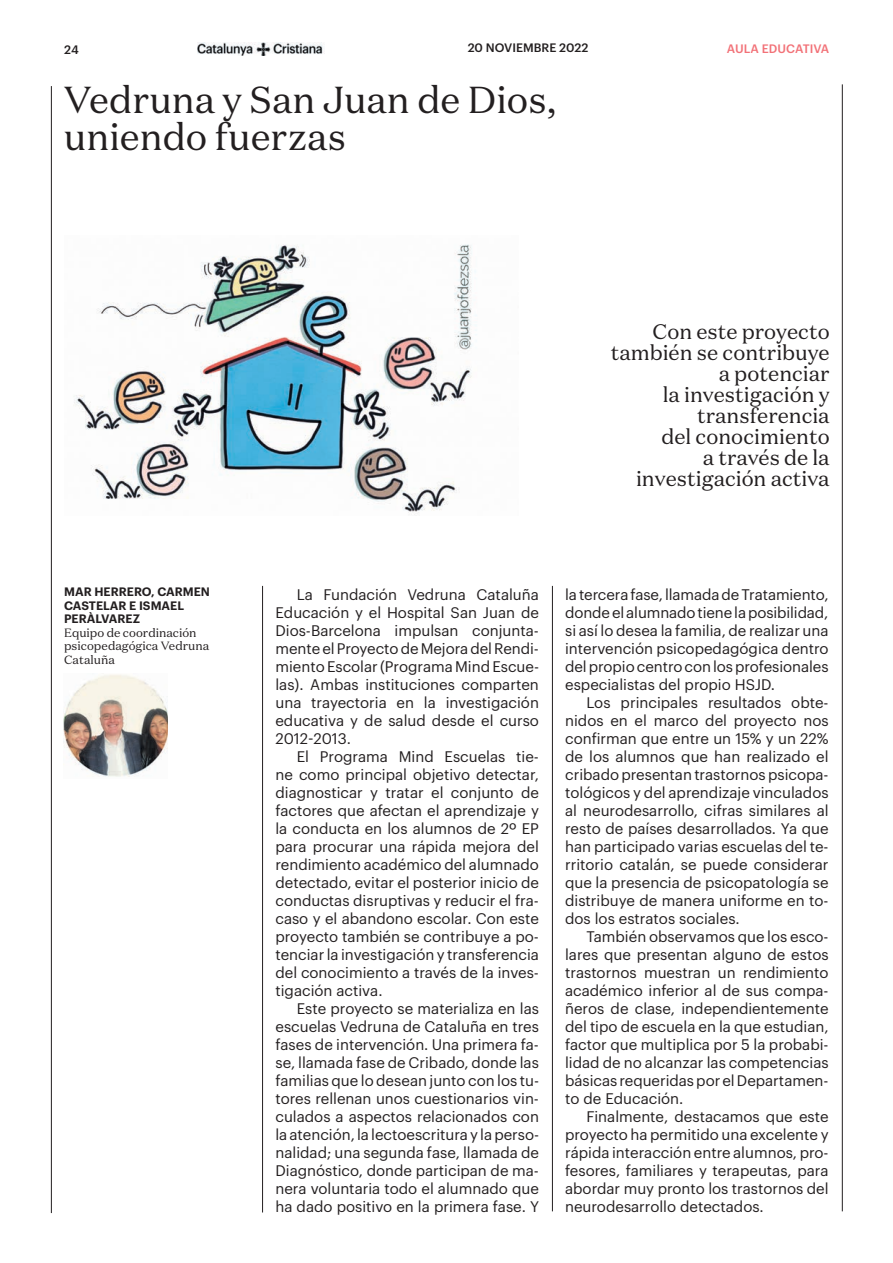
<style>
.page{position:relative;width:893px;height:1263px;background:#fff}
.page>*{position:absolute;margin:0;border:0;box-sizing:border-box;transform-origin:0 0}
.t1{font:37.5px/37.5px "Domaine Text";color:#231f20}
.t2{font:21px/21px "Domaine Text";color:#231f20;text-align:right}
.t3{font:15px/18px "Graphik";color:#231f20;text-align:justify}
.t4{font:12px/13.5px "Domaine Text";color:#231f20}
.t5{font:600 12px/13.5px "Graphik";color:#231f20}
.t6{font:500 12px "Graphik";color:#231f20}
.t7{font:500 12px "Graphik";letter-spacing:.005em;color:#f27278}
</style>
<div class="page">
<img style="left:197px;top:42px;width:126px;height:13px">
<hr style="left:842px;top:84px;width:1px;height:1127px;background:#231f20">
<hr style="left:51px;top:86px;width:1px;height:1127px;background:#231f20">
<hr style="left:262px;top:586px;width:1px;height:626px;background:#231f20">
<hr style="left:552px;top:586px;width:1px;height:625px;background:#231f20">
<img style="left:64px;top:674px;width:104px;height:103px">
<img style="left:74px;top:244px;width:403px;height:271px">
<p class="t6" style="left:64px;top:41px;width:16px">24</p>
<p class="t6" style="left:468px;top:39px;width:122px">20 NOVIEMBRE 2022</p>
<p class="t7" style="left:727px;top:39px;width:104px">AULA EDUCATIVA</p>
<h1 class="t1" style="left:64px;top:80px;width:494px">Vedruna y San Juan de Dios, uniendo fuerzas</h1>
<p class="t5" style="left:64px;top:584px;width:147px">MAR HERRERO, CARMEN<br>CASTELAR E ISMAEL<br>PERÀLVAREZ</p>
<p class="t4" style="left:64px;top:626px;width:147px">Equipo de coordinación psicopedagógica Vedruna<br>Cataluña</p>
<h2 class="t2" style="left:611px;top:320px;width:220px">Con este proyecto también se contribuye a potenciar<br>la investigación y transferencia<br>del conocimiento<br>a través de la investigación activa</h2>
<p class="t3" style="left:275px;top:584px;width:265px;text-indent:21px">La Fundación Vedruna Cataluña Educación y el Hospital San Juan de Dios-Barcelona impulsan conjunta&shy;mente el Proyecto de Mejora del Rendi&shy;miento Escolar (Programa Mind Escue&shy;las). Ambas instituciones comparten una trayectoria en la investigación educativa y de salud desde el curso 2012-2013.</p>
<p class="t3" style="left:275px;top:746px;width:265px;text-indent:21px">El Programa Mind Escuelas tie&shy;ne como principal objetivo detectar, diagnosticar y tratar el conjunto de factores que afectan el aprendizaje y la conducta en los alumnos de 2º EP para procurar una rápida mejora del rendimiento académico del alumnado detectado, evitar el posterior inicio de conductas disruptivas y reducir el fra&shy;caso y el abandono escolar. Con este proyecto también se contribuye a po&shy;tenciar la investigación y transferencia del conocimiento a través de la inves&shy;tigación activa.</p>
<p class="t3" style="left:275px;top:998px;width:265px;text-indent:21px">Este proyecto se materializa en las escuelas Vedruna de Cataluña en tres fases de intervención. Una primera fa&shy;se, llamada fase de Cribado, donde las familias que lo desean junto con los tu&shy;tores rellenan unos cuestionarios vin&shy;culados a aspectos relacionados con la atención, la lectoescritura y la perso&shy;nalidad; una segunda fase, llamada de Diagnóstico, donde participan de ma&shy;nera voluntaria todo el alumnado que ha dado positivo en la primera fase. Y</p>
<p class="t3" style="left:565px;top:584px;width:265px">la tercera fase, llamada de Tratamiento, donde el alumnado tiene la posibilidad, si así lo desea la familia, de realizar una intervención psicopedagógica dentro del propio centro con los profesionales especialistas del propio HSJD.</p>
<p class="t3" style="left:565px;top:692px;width:265px;text-indent:21px">Los principales resultados obte&shy;nidos en el marco del proyecto nos confirman que entre un 15% y un 22% de los alumnos que han realizado el cribado presentan trastornos psicopa&shy;tológicos y del aprendizaje vinculados al neurodesarrollo, cifras similares al resto de países desarrollados. Ya que han participado varias escuelas del te&shy;rritorio catalán, se puede considerar que la presencia de psicopatología se distribuye de manera uniforme en to&shy;dos los estratos sociales.</p>
<p class="t3" style="left:565px;top:926px;width:265px;text-indent:21px">También observamos que los esco&shy;lares que presentan alguno de estos trastornos muestran un rendimiento académico inferior al de sus compa&shy;ñeros de clase, independientemente del tipo de escuela en la que estudian, factor que multiplica por 5 la probabi&shy;lidad de no alcanzar las competencias básicas requeridas por el Departamen&shy;to de Educación.</p>
<p class="t3" style="left:565px;top:1106px;width:265px;text-indent:21px">Finalmente, destacamos que este proyecto ha permitido una excelente y rápida interacción entre alumnos, pro&shy;fesores, familiares y terapeutas, para abordar muy pronto los trastornos del neurodesarrollo detectados.</p>
</div>
